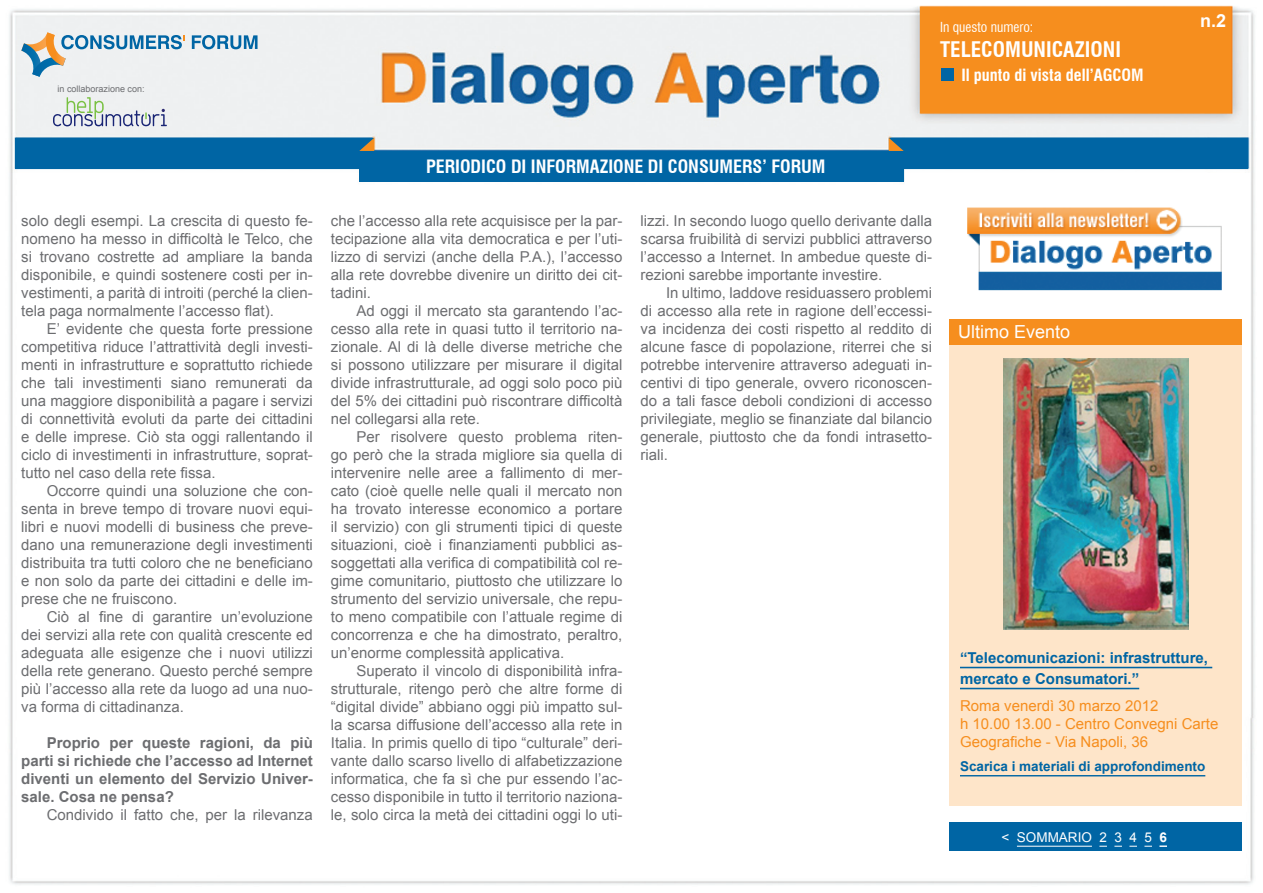
<style>
.page{position:relative;width:1263px;height:893px;background:#fff}
.page>*{position:absolute;margin:0;border:0;box-sizing:border-box;transform-origin:0 0}
.t1{font:700 condensed 21px "Swiss 721 BT";color:#fff}
.t2{font:700 condensed 18px "Swiss 721 BT";color:#fff}
.t3{font:18px "Arial";color:#fff}
.t4{font:700 18px "Arial";color:#fff}
.t5{font:700 condensed 16.5px "Swiss 721 BT";color:#fff}
.t6{font:15px/18px "Arial";color:#6c6d70;text-align:justify}
.t7{font:700 15px/18px "Arial";color:#6c6d70;text-align:justify}
.t8{font:15px/18px "Arial";color:#f68e1e}
.t9{font:700 15px/21px "Arial";color:#0065a4}
.t10{font:700 13.5px "Arial";color:#0065a4}
.t11{font:13.5px "Arial";color:#fff}
.t12{font:condensed 13.5px "Swiss 721 BT";color:#fff}
.t13{font:9px "Arial";color:#6c6d70}
.s1{font-weight:700}
.s2{color:#0065a4}
</style>
<div class="page">
<img style="left:9px;top:5px;width:1246px;height:880px">
<svg style="left:21px;top:32px;width:164px;height:45px"></svg>
<svg style="left:192px;top:35px;width:65px;height:14px"></svg>
<div style="left:359px;top:151px;width:544px;height:31px;background:#0065a4"></div>
<div style="left:15px;top:138px;width:359px;height:31px;background:#0065a4"></div>
<div style="left:889px;top:138px;width:359px;height:31px;background:#0065a4"></div>
<svg style="left:359px;top:138px;width:15px;height:13px"></svg>
<svg style="left:889px;top:138px;width:15px;height:13px"></svg>
<svg style="left:53px;top:97px;width:114px;height:29px"></svg>
<div style="left:950px;top:823px;width:292px;height:28px;background:#0065a4"></div>
<hr style="left:1017px;top:846px;width:75px;height:1px;background:#fff">
<svg style="left:1159px;top:845px;width:8px;height:2px"></svg>
<div style="left:920px;top:8px;width:310px;height:105px;background:#f68e1e"></div>
<div style="left:941px;top:68px;width:13px;height:13px;background:#0065a4"></div>
<img style="left:958px;top:203px;width:272px;height:94px">
<div style="left:950px;top:319px;width:292px;height:487px;background:#fee5c9"></div>
<div style="left:950px;top:319px;width:292px;height:25px;background:#f68e1e"></div>
<img style="left:1003px;top:359px;width:185px;height:270px">
<hr style="left:960px;top:667px;width:252px;height:1px;background:#0065a4">
<hr style="left:960px;top:688px;width:179px;height:1px;background:#0065a4">
<hr style="left:960px;top:775px;width:245px;height:1px;background:#0065a4">
<p class="t13" style="left:58px;top:83px;width:89px">in collaborazione con:</p>
<p class="t12" style="left:940px;top:19px;width:95px">In questo numero:</p>
<h1 class="t1" style="left:940px;top:37px;width:182px">TELECOMUNICAZIONI</h1>
<p class="t5" style="left:961px;top:65px;width:184px">Il punto di vista dell’AGCOM</p>
<p class="t4" style="left:1200px;top:9px;width:28px">n.2</p>
<p class="t6" style="left:21px;top:211px;width:293px">solo degli esempi. La crescita di questo fe&shy;nomeno ha messo in difficoltà le Telco, che si trovano costrette ad ampliare la banda disponibile, e quindi sostenere costi per in&shy;vestimenti, a parità di introiti (perché la clien&shy;tela paga normalmente l’accesso flat).</p>
<p class="t6" style="left:21px;top:319px;width:293px;text-indent:26px">E’ evidente che questa forte pressione competitiva riduce l’attrattività degli investi&shy;menti in infrastrutture e soprattutto richiede che tali investimenti siano remunerati da una maggiore disponibilità a pagare i servizi di connettività evoluti da parte dei cittadini e delle imprese. Ciò sta oggi rallentando il ciclo di investimenti in infrastrutture, soprat&shy;tutto nel caso della rete fissa.</p>
<p class="t6" style="left:21px;top:481px;width:293px;text-indent:26px">Occorre quindi una soluzione che con&shy;senta in breve tempo di trovare nuovi equi&shy;libri e nuovi modelli di business che preve&shy;dano una remunerazione degli investimenti distribuita tra tutti coloro che ne beneficiano e non solo da parte dei cittadini e delle im&shy;prese che ne fruiscono.</p>
<p class="t6" style="left:21px;top:607px;width:293px;text-indent:26px">Ciò al fine di garantire un’evoluzione dei servizi alla rete con qualità crescente ed adeguata alle esigenze che i nuovi utilizzi della rete generano. Questo perché sempre più l’accesso alla rete da luogo ad una nuo&shy;va forma di cittadinanza.</p>
<p class="t7" style="left:21px;top:734px;width:293px;text-indent:26px">Proprio per queste ragioni, da più parti si richiede che l’accesso ad Internet diventi un elemento del Servizio Univer&shy;sale. Cosa ne pensa?</p>
<p class="t6" style="left:47px;top:805px;width:268px">Condivido il fatto che, per la rilevanza</p>
<p class="t2" style="left:426px;top:156px;width:401px">PERIODICO DI INFORMAZIONE DI CONSUMERS’ FORUM</p>
<p class="t6" style="left:331px;top:211px;width:293px">che l’accesso alla rete acquisisce per la par&shy;tecipazione alla vita democratica e per l’uti&shy;lizzo di servizi (anche della P.A.), l’accesso alla rete dovrebbe divenire un diritto dei cit&shy;tadini.</p>
<p class="t6" style="left:331px;top:301px;width:293px;text-indent:26px">Ad oggi il mercato sta garantendo l’ac&shy;cesso alla rete in quasi tutto il territorio na&shy;zionale. Al di là delle diverse metriche che si possono utilizzare per misurare il digital divide infrastrutturale, ad oggi solo poco più del 5% dei cittadini può riscontrare difficoltà nel collegarsi alla rete.</p>
<p class="t6" style="left:331px;top:427px;width:293px;text-indent:26px">Per risolvere questo problema riten&shy;go però che la strada migliore sia quella di intervenire nelle aree a fallimento di mer&shy;cato (cioè quelle nelle quali il mercato non ha trovato interesse economico a portare il servizio) con gli strumenti tipici di queste situazioni, cioè i finanziamenti pubblici as&shy;soggettati alla verifica di compatibilità col re&shy;gime comunitario, piuttosto che utilizzare lo strumento del servizio universale, che repu&shy;to meno compatibile con l’attuale regime di concorrenza e che ha dimostrato, peraltro, un’enorme complessità applicativa.</p>
<p class="t6" style="left:331px;top:661px;width:293px;text-indent:26px">Superato il vincolo di disponibilità infra&shy;strutturale, ritengo però che altre forme di “digital divide” abbiano oggi più impatto sul&shy;la scarsa diffusione dell’accesso alla rete in Italia. In primis quello di tipo “culturale” deri&shy;vante dallo scarso livello di alfabetizzazione informatica, che fa sì che pur essendo l’ac&shy;cesso disponibile in tutto il territorio naziona&shy;le, solo circa la metà dei cittadini oggi lo uti-</p>
<p class="t6" style="left:640px;top:211px;width:293px">lizzi. In secondo luogo quello derivante dalla scarsa fruibilità di servizi pubblici attraverso l’accesso a Internet. In ambedue queste di&shy;rezioni sarebbe importante investire.</p>
<p class="t6" style="left:640px;top:283px;width:293px;text-indent:26px">In ultimo, laddove residuassero problemi di accesso alla rete in ragione dell’eccessi&shy;va incidenza dei costi rispetto al reddito di alcune fasce di popolazione, riterrei che si potrebbe intervenire attraverso adeguati in&shy;centivi di tipo generale, ovvero riconoscen&shy;do a tali fasce deboli condizioni di accesso privilegiate, meglio se finanziate dal bilancio generale, piuttosto che da fondi intrasetto&shy;riali.</p>
<p class="t3" style="left:958px;top:320px;width:114px">Ultimo Evento</p>
<p class="t9" style="left:960px;top:648px;width:250px">“Telecomunicazioni: infrastrutture, mercato e Consumatori.”</p>
<p class="t8" style="left:960px;top:696px;width:260px">Roma venerdì 30 marzo 2012<br>h 10.00 13.00 - Centro Convegni Carte<br>Geografiche - Via Napoli, 36</p>
<p class="t10" style="left:960px;top:757px;width:247px">Scarica i materiali di approfondimento</p>
<p class="t11" style="left:1001px;top:828px;width:190px">&lt; SOMMARIO 2 3 4 5 <span class="s1">6</span> <span class="s2">&gt;</span></p>
</div>
